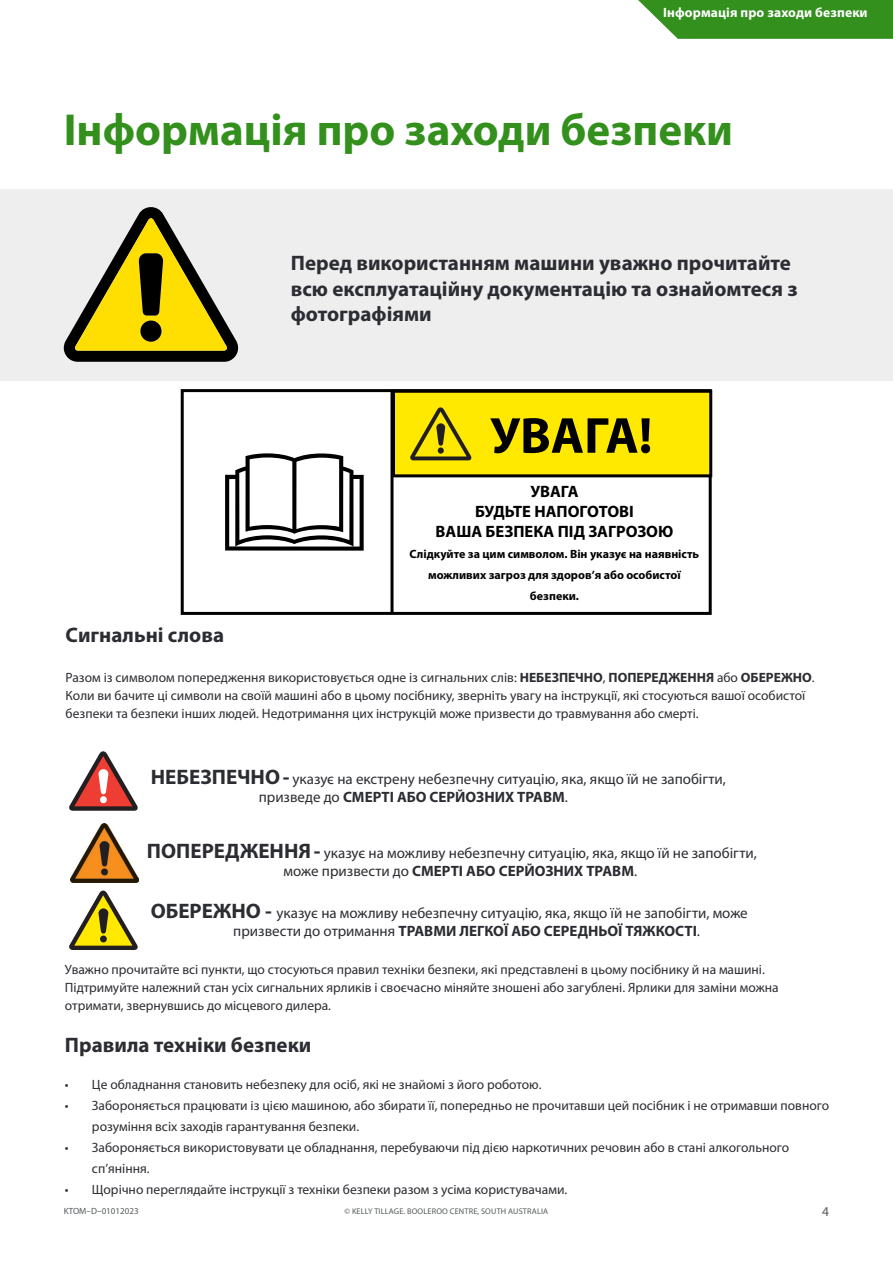
<style>
.page{position:relative;width:893px;height:1263px;background:#fff}
.page>*{position:absolute;margin:0;border:0;box-sizing:border-box;transform-origin:0 0}
.t1{font:700 51px "Myriad Pro";color:#000}
.t2{font:700 45px "Myriad Pro";color:#33901d}
.t3{font:700 21px/25.2px "Myriad Pro";color:#2c2d32}
.t4{font:700 16.5px/19.8px "Myriad Pro";color:#000;text-align:center}
.t5{font:15px/18px "Myriad Pro";color:#2c2d32}
.t6{font:13.5px/18px "Myriad Pro";color:#2c2d32}
.t7{font:700 13.5px "Myriad Pro";letter-spacing:.01em;color:#fff}
.t8{font:13.5px "Myriad Pro";color:#565a5c}
.t9{font:700 12px/21px "Myriad Pro";color:#000;text-align:center}
.t10{font:9px "Myriad Pro";color:#565a5c}
.t11{font:8.25px "Myriad Pro";letter-spacing:.02em;color:#565a5c}
.s1{font-weight:700}
.s2{font-weight:700;font-size:21px}
</style>
<div class="page">
<svg style="left:638px;top:0;width:255px;height:39px;background:#43992f"></svg>
<div style="left:0;top:189px;width:893px;height:192px;background:#eeeeef"></div>
<svg style="left:63px;top:207px;width:176px;height:155px"></svg>
<div style="left:140px;top:320px;width:22px;height:22px;background:#000;border-radius:50%"></div>
<div style="left:181px;top:389px;width:531px;height:226px;border:3px solid #000"></div>
<svg style="left:225px;top:453px;width:139px;height:98px"></svg>
<div style="left:393px;top:391px;width:318px;height:85px;background:#ffe901"></div>
<div style="left:392px;top:390px;width:320px;height:87px;border:3px solid #000"></div>
<svg style="left:410px;top:407px;width:62px;height:53px"></svg>
<hr style="left:390px;top:390px;width:3px;height:223px;background:#000">
<svg style="left:69px;top:751px;width:69px;height:60px"></svg>
<img style="left:70px;top:823px;width:69px;height:60px">
<svg style="left:69px;top:890px;width:69px;height:60px"></svg>
<p class="t7" style="left:663px;top:3px;width:206px">Інформація про заходи безпеки</p>
<p class="t2" style="left:64px;top:100px;width:671px">Інформація про заходи безпеки</p>
<p class="t3" style="left:291px;top:250px;width:508px">Перед використанням машини уважно прочитайте всю експлуатаційну документацію та ознайомтеся з фотографіями</p>
<p class="t1" style="left:490px;top:402px;width:164px">УВАГА!</p>
<p class="t4" style="left:475px;top:481px;width:160px">УВАГА<br>БУДЬТЕ НАПОГОТОВІ</p>
<p class="t4" style="left:436px;top:521px;width:239px">ВАША БЕЗПЕКА ПІД ЗАГРОЗОЮ</p>
<p class="t9" style="left:410px;top:543px;width:291px">Слідкуйте за цим символом. Він указує на наявність можливих загроз для здоров’я або особистої безпеки.</p>
<p class="t3" style="left:66px;top:622px;width:160px">Сигнальні слова</p>
<p class="t6" style="left:66px;top:668px;width:750px">Разом із символом попередження використовується одне із сигнальних слів: <span class="s1">НЕБЕЗПЕЧНО</span>, <span class="s1">ПОПЕРЕДЖЕННЯ</span> або <span class="s1">ОБЕРЕЖНО</span>.</p>
<p class="t6" style="left:66px;top:686px;width:741px">Коли ви бачите ці символи на своїй машині або в цьому посібнику, зверніть увагу на інструкції, які стосуються вашої особистої безпеки та безпеки інших людей. Недотримання цих інструкцій може призвести до травмування або смерті.</p>
<p class="t5" style="left:259px;top:770px;width:469px;text-indent:-108px"><span class="s2">НЕБЕЗПЕЧНО-</span> указує на екстрену небезпечну ситуацію, яка, якщо їй не запобігти, призведе до <span class="s1">СМЕРТІ АБО СЕРЙОЗНИХ ТРАВМ</span>.</p>
<p class="t5" style="left:284px;top:843px;width:475px;text-indent:-137px"><span class="s2">ПОПЕРЕДЖЕННЯ-</span> указує на можливу небезпечну ситуацію, яка, якщо їй не запобігти, може призвести до <span class="s1">СМЕРТІ АБО СЕРЙОЗНИХ ТРАВМ</span>.</p>
<p class="t5" style="left:233px;top:904px;width:516px;text-indent:-83px"><span class="s2">ОБЕРЕЖНО -</span> указує на можливу небезпечну ситуацію, яка, якщо їй не запобігти, може призвести до отримання <span class="s1">ТРАВМИ ЛЕГКОЇ АБО СЕРЕДНЬОЇ ТЯЖКОСТІ</span>.</p>
<p class="t6" style="left:65px;top:960px;width:715px">Уважно прочитайте всі пункти, що стосуються правил техніки безпеки, які представлені в цьому посібнику й на машині.<br>Підтримуйте належний стан усіх сигнальних ярликів і своєчасно міняйте зношені або загублені. Ярлики для заміни можна отримати, звернувшись до місцевого дилера.</p>
<p class="t3" style="left:65px;top:1031px;width:248px">Правила техніки безпеки</p>
<p class="t6" style="left:65px;top:1075px;width:478px">• Це обладнання становить небезпеку для осіб, які не знайомі з його роботою.</p>
<p class="t6" style="left:92px;top:1094px;width:739px;line-height:21px;text-indent:-27px">• Забороняється працювати із цією машиною, або збирати її, попередньо не прочитавши цей посібник і не отримавши повного розуміння всіх заходів гарантування безпеки.</p>
<p class="t6" style="left:92px;top:1136px;width:699px;line-height:21px;text-indent:-27px">• Забороняється використовувати це обладнання, перебуваючи під дією наркотичних речовин або в стані алкогольного сп’яніння.</p>
<p class="t6" style="left:65px;top:1180px;width:504px">• Щорічно переглядайте інструкції з техніки безпеки разом з усіма користувачами.</p>
<p class="t10" style="left:64px;top:1206px;width:76px">KTOM–D–01012023</p>
<p class="t11" style="left:345px;top:1206px;width:205px">© KELLY TILLAGE. BOOLEROO CENTRE, SOUTH AUSTRALIA</p>
<p class="t8" style="left:822px;top:1203px;width:8px">4</p>
</div>
